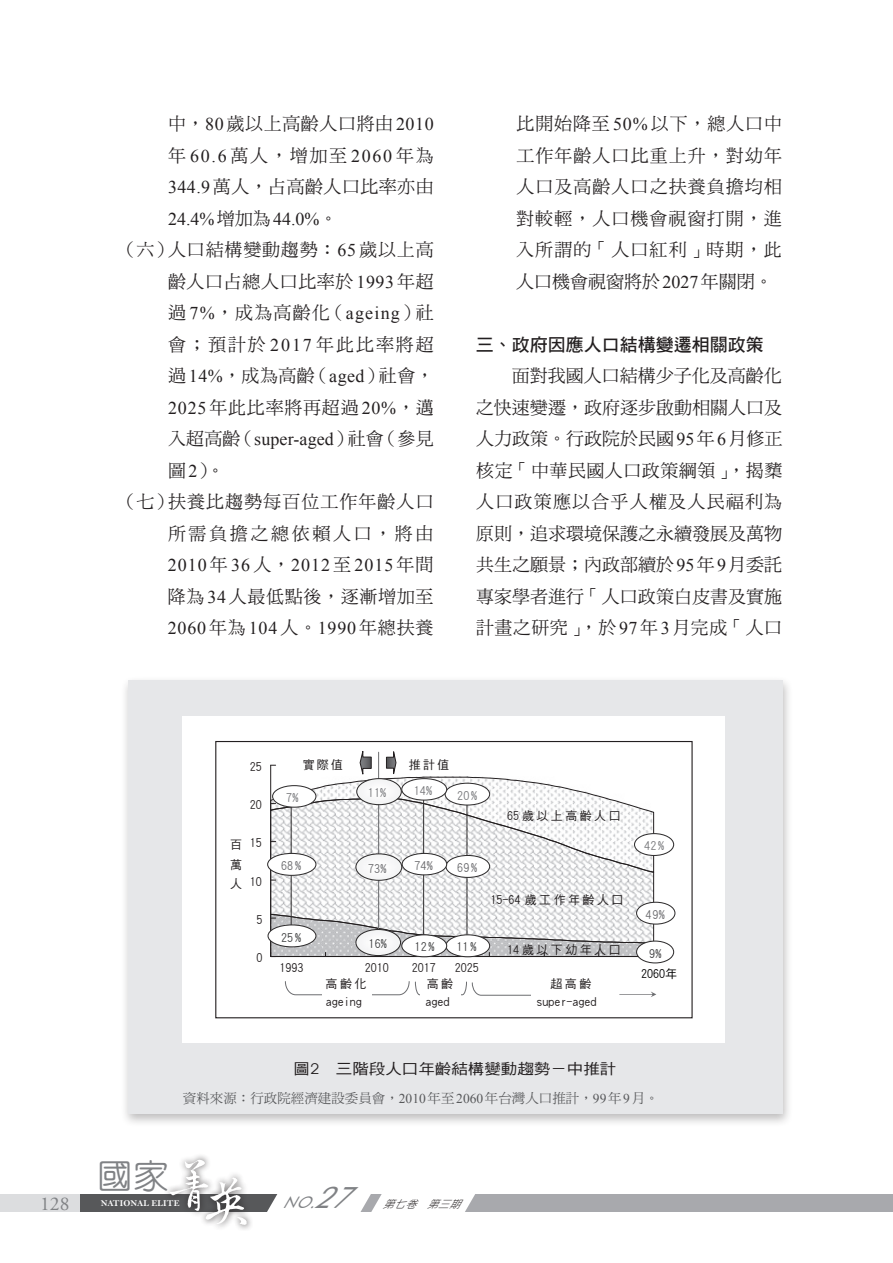
<style>
.page{position:relative;width:893px;height:1263px;background:#fff}
.page>*{position:absolute;margin:0;border:0;box-sizing:border-box;transform-origin:0 0}
.t1{font:500 34.2px "AR Yuan B5";color:#808285;scale:1.05 1}
.t2{font:19.5px "Adobe Garamond Pro";color:#808285}
.t3{font:18px/31.5px "DF Ming Std W5";letter-spacing:.035em;color:#231f20;text-align:justify}
.t4{font:18px "Times New Roman";letter-spacing:.045em;color:#231f20}
.t5{font:18px "DF Ming Std W5";letter-spacing:.06em;color:#231f20}
.t6{font:18px "DF Hei Std W7";color:#231f20}
.t7{font:18px "DF Ming Std W5";letter-spacing:.11em;color:#231f20}
.t8{font:18px "DF Ming Std W5";letter-spacing:.145em;color:#231f20}
.t9{font:italic 15.9px "Futura BT";color:#808285}
.t10{font:14.85px "DF Hei Std W5";color:#231f20;scale:1.11 1}
.t11{font:13.5px "DF Ming Std W5";color:#57585a}
.t12{font:12px/19.4px "DF Hei Std W5";letter-spacing:.205em;color:#231f20;text-align:justify}
.t13{font:12px "DF Hei Std W5";color:#6c6c6f}
.t14{font:12px "DF Hei Std W5";color:#77787b}
.t15{font:12px "DF Hei Std W5";color:#414243}
.t16{font:12px "DF Hei Std W5";color:#000}
.t17{font:italic 300 10.5px "AR Hei B5";color:#231f20}
.t18{font:9px "Bell MT Bold";letter-spacing:.01em;color:#fff}
.s1{font-family:"Times New Roman"}
.s2{font-family:"DF Ming Std W5"}
.s3{font-family:"Avant Garde IT Cby BT"}
.s4{font-size:29.7px}
</style>
<div class="page">
<div style="left:80px;top:1194px;width:213px;height:17px;background:#57585a"></div>
<div style="left:345px;top:1194px;width:548px;height:17px;background:#a8a9ad"></div>
<div style="left:0;top:1194px;width:80px;height:17px;background:#dcdddf"></div>
<div style="left:162px;top:1152px;width:90px;height:79px;background:#231f20;opacity:.8"></div>
<svg style="left:169px;top:1159px;width:324px;height:72px"></svg>
<div style="left:120px;top:675px;width:673px;height:452px;background:#231f20;opacity:.3"></div>
<div style="left:128px;top:680px;width:654px;height:434px;background:#e6e7e9"></div>
<div style="left:183px;top:716px;width:542px;height:327px;background:#fff"></div>
<div style="left:215px;top:741px;width:478px;height:277px;border:1px solid #231f20"></div>
<svg style="left:270px;top:751px;width:384px;height:206px"></svg>
<hr style="left:378px;top:752px;width:1px;height:201px;background:#6c6d70">
<img style="left:357px;top:779px;width:44px;height:26px">
<div style="left:356px;top:778px;width:46px;height:27px;border:1px solid #2f2d2e;border-radius:50%"></div>
<img style="left:356px;top:854px;width:46px;height:26px">
<div style="left:355px;top:853px;width:47px;height:28px;border:1px solid #2f2d2e;border-radius:50%"></div>
<img style="left:356px;top:929px;width:45px;height:26px">
<div style="left:355px;top:929px;width:46px;height:27px;border:1px solid #2f2d2e;border-radius:50%"></div>
<div style="left:634px;top:834px;width:40px;height:21px;background:#fff;border-radius:50%"></div>
<div style="left:634px;top:833px;width:40px;height:23px;border:1px solid #2f2d2e;border-radius:50%"></div>
<div style="left:637px;top:902px;width:38px;height:22px;background:#fff;border-radius:50%"></div>
<div style="left:636px;top:902px;width:39px;height:22px;border:1px solid #2f2d2e;border-radius:50%"></div>
<div style="left:637px;top:941px;width:37px;height:22px;background:#fff;border-radius:50%"></div>
<div style="left:636px;top:940px;width:38px;height:23px;border:1px solid #2f2d2e;border-radius:50%"></div>
<hr style="left:291px;top:789px;width:1px;height:156px;background:#323031">
<div style="left:273px;top:786px;width:43px;height:21px;background:#fff;border-radius:50%"></div>
<div style="left:272px;top:785px;width:44px;height:23px;border:1px solid #2f2d2e;border-radius:50%"></div>
<div style="left:268px;top:853px;width:48px;height:22px;background:#fff;border-radius:50%"></div>
<div style="left:267px;top:853px;width:49px;height:23px;border:1px solid #2f2d2e;border-radius:50%"></div>
<div style="left:268px;top:925px;width:48px;height:22px;background:#fff;border-radius:50%"></div>
<div style="left:267px;top:924px;width:49px;height:23px;border:1px solid #2f2d2e;border-radius:50%"></div>
<hr style="left:467px;top:804px;width:1px;height:146px;background:#323031">
<div style="left:445px;top:783px;width:45px;height:22px;background:#fff;border-radius:50%"></div>
<div style="left:445px;top:783px;width:45px;height:22px;border:1px solid #2f2d2e;border-radius:50%"></div>
<div style="left:446px;top:855px;width:44px;height:22px;background:#fff;border-radius:50%"></div>
<div style="left:445px;top:855px;width:45px;height:23px;border:1px solid #2f2d2e;border-radius:50%"></div>
<div style="left:446px;top:935px;width:44px;height:22px;background:#fff;border-radius:50%"></div>
<div style="left:445px;top:934px;width:45px;height:23px;border:1px solid #2f2d2e;border-radius:50%"></div>
<hr style="left:423px;top:798px;width:1px;height:158px;background:#323031">
<div style="left:402px;top:779px;width:45px;height:21px;background:#fff;border-radius:50%"></div>
<div style="left:401px;top:778px;width:46px;height:23px;border:1px solid #2f2d2e;border-radius:50%"></div>
<div style="left:402px;top:853px;width:45px;height:22px;background:#fff;border-radius:50%"></div>
<div style="left:402px;top:853px;width:45px;height:22px;border:1px solid #2f2d2e;border-radius:50%"></div>
<div style="left:402px;top:935px;width:45px;height:22px;background:#fff;border-radius:50%"></div>
<div style="left:401px;top:934px;width:46px;height:23px;border:1px solid #2f2d2e;border-radius:50%"></div>
<svg style="left:285px;top:981px;width:246px;height:15px"></svg>
<svg style="left:619px;top:991px;width:37px;height:6px"></svg>
<p class="t3" style="left:168px;top:108px;width:267px">中，<span class="s1">80</span>歲以上高齡人口將由<span class="s1">2010</span>年 <span class="s1">60.6</span> 萬人，增加至 <span class="s1">2060</span> 年為<span class="s1">344.9</span>萬人，占高齡人口比率亦由</p>
<p class="t4" style="left:168px;top:207px;width:171px">24.4%<span class="s2">增加為</span>44.0%<span class="s2">。</span></p>
<p class="t3" style="left:119px;top:234px;width:317px">（六）人口結構變動趨勢：<span class="s1">65</span> 歲以上高</p>
<p class="t3" style="left:168px;top:265px;width:267px">齡人口占總人口比率於<span class="s1">1993</span>年超</p>
<p class="t3" style="left:168px;top:297px;width:267px">過 <span class="s1">7%</span>，成為高齡化（<span class="s1">ageing</span>）社</p>
<p class="t7" style="left:168px;top:335px;width:267px">會；預計於 <span class="s1">2017</span> 年此比率將超</p>
<p class="t3" style="left:168px;top:360px;width:267px">過<span class="s1">14%</span>，成為高齡（<span class="s1">aged</span>）社會，</p>
<p class="t3" style="left:168px;top:391px;width:267px"><span class="s1">2025</span> 年此比率將再超過 <span class="s1">20%</span>，邁</p>
<p class="t3" style="left:168px;top:423px;width:267px">入超高齡（<span class="s1">super-aged</span>）社會（參見</p>
<p class="t3" style="left:168px;top:454px;width:58px">圖<span class="s1">2</span>）。</p>
<p class="t5" style="left:119px;top:492px;width:317px">（七）扶養比趨勢每百位工作年齡人口</p>
<p class="t8" style="left:168px;top:524px;width:267px">所需負擔之總依賴人口，將由</p>
<p class="t4" style="left:168px;top:553px;width:267px">2010 <span class="s2">年</span> 36 <span class="s2">人，</span>2012 <span class="s2">至</span> 2015 <span class="s2">年間</span></p>
<p class="t3" style="left:168px;top:580px;width:267px">降為<span class="s1">34</span>人最低點後，逐漸增加至</p>
<p class="t4" style="left:168px;top:616px;width:267px">2060 <span class="s2">年為</span> 104 <span class="s2">人。</span>1990 <span class="s2">年總扶養</span></p>
<p class="t3" style="left:516px;top:108px;width:267px">比開始降至 <span class="s1">50%</span> 以下，總人口中工作年齡人口比重上升，對幼年人口及高齡人口之扶養負擔均相對較輕，人口機會視窗打開，進入所謂的「人口紅利」時期，此人口機會視窗將於<span class="s1">2027</span>年關閉。</p>
<p class="t6" style="left:476px;top:335px;width:289px">三、政府因應人口結構變遷相關政策</p>
<p class="t3" style="left:476px;top:360px;width:308px;text-indent:36px">面對我國人口結構少子化及高齡化之快速變遷，政府逐步啟動相關人口及人力政策。行政院於民國<span class="s1">95</span>年<span class="s1">6</span>月修正核定「中華民國人口政策綱領」，揭櫫人口政策應以合乎人權及人民福利為原則，追求環境保護之永續發展及萬物共生之願景；內政部續於<span class="s1">95</span>年<span class="s1">9</span>月委託專家學者進行「人口政策白皮書及實施計畫之研究」，於<span class="s1">97</span>年<span class="s1">3</span>月完成「人口</p>
<p class="t2" style="left:40px;top:1192px;width:31px">128</p>
<p class="t12" style="left:250px;top:757px;width:14px">25</p>
<p class="t12" style="left:250px;top:795px;width:14px">20</p>
<p class="t12" style="left:230px;top:835px;width:13px">百萬人</p>
<p class="t12" style="left:250px;top:833px;width:14px">15</p>
<p class="t12" style="left:250px;top:871px;width:14px">10</p>
<p class="t12" style="left:256px;top:909px;width:7px">5</p>
<p class="t12" style="left:256px;top:948px;width:7px">0</p>
<p class="t12" style="left:303px;top:755px;width:42px">實際值</p>
<p class="t12" style="left:409px;top:755px;width:42px">推計值</p>
<p class="t14" style="left:286px;top:791px;width:14px">7%</p>
<p class="t14" style="left:368px;top:786px;width:20px">11%</p>
<p class="t14" style="left:414px;top:784px;width:20px">14%</p>
<p class="t14" style="left:457px;top:789px;width:22px">20%</p>
<p class="t12" style="left:507px;top:806px;width:115px">65歲以上高齡人口</p>
<p class="t13" style="left:281px;top:859px;width:22px">68%</p>
<p class="t15" style="left:281px;top:931px;width:22px">25%</p>
<p class="t13" style="left:368px;top:862px;width:20px">73%</p>
<p class="t15" style="left:369px;top:937px;width:20px">16%</p>
<p class="t13" style="left:414px;top:859px;width:20px">74%</p>
<p class="t13" style="left:457px;top:861px;width:22px">69%</p>
<p class="t15" style="left:415px;top:940px;width:22px">12%</p>
<p class="t15" style="left:456px;top:940px;width:22px">11%</p>
<p class="t12" style="left:279px;top:958px;width:25px">1993</p>
<p class="t12" style="left:365px;top:958px;width:25px">2010</p>
<p class="t12" style="left:412px;top:958px;width:25px">2017</p>
<p class="t12" style="left:455px;top:958px;width:25px">2025</p>
<p class="t12" style="left:326px;top:974px;width:42px">高齡化</p>
<p class="t12" style="left:326px;top:991px;width:37px">ageing</p>
<p class="t12" style="left:427px;top:974px;width:28px">高齡</p>
<p class="t12" style="left:425px;top:991px;width:25px">aged</p>
<p class="t12" style="left:491px;top:890px;width:134px">15-64 歲工作年齡人口</p>
<p class="t12" style="left:507px;top:939px;width:115px">14歲以下幼年人口</p>
<p class="t12" style="left:550px;top:974px;width:42px">超高齡</p>
<p class="t12" style="left:536px;top:991px;width:61px">super-aged</p>
<p class="t14" style="left:644px;top:840px;width:22px">42%</p>
<p class="t13" style="left:646px;top:908px;width:21px">49%</p>
<p class="t15" style="left:649px;top:947px;width:14px">9%</p>
<p class="t16" style="left:641px;top:967px;width:37px">2060年</p>
<p class="t10" style="left:294px;top:1060px;width:292px">圖<span class="s3">2</span> 三階段人口年齡結構變動趨勢－中推計</p>
<p class="t11" style="left:183px;top:1091px;width:477px">資料來源：行政院經濟建設委員會，<span class="s1">2010</span>年至<span class="s1">2060</span>年台灣人口推計，<span class="s1">99</span>年<span class="s1">9</span>月。</p>
<h1 class="t1" style="left:97px;top:1158px;width:70px">國家</h1>
<p class="t18" style="left:101px;top:1197px;width:80px">NATIONAL ELITE</p>
<p class="t9" style="left:282px;top:1192px;width:88px">NO.<span class="s4">27</span></p>
<p class="t17" style="left:383px;top:1199px;width:84px">第七卷　第三期</p>
</div>
